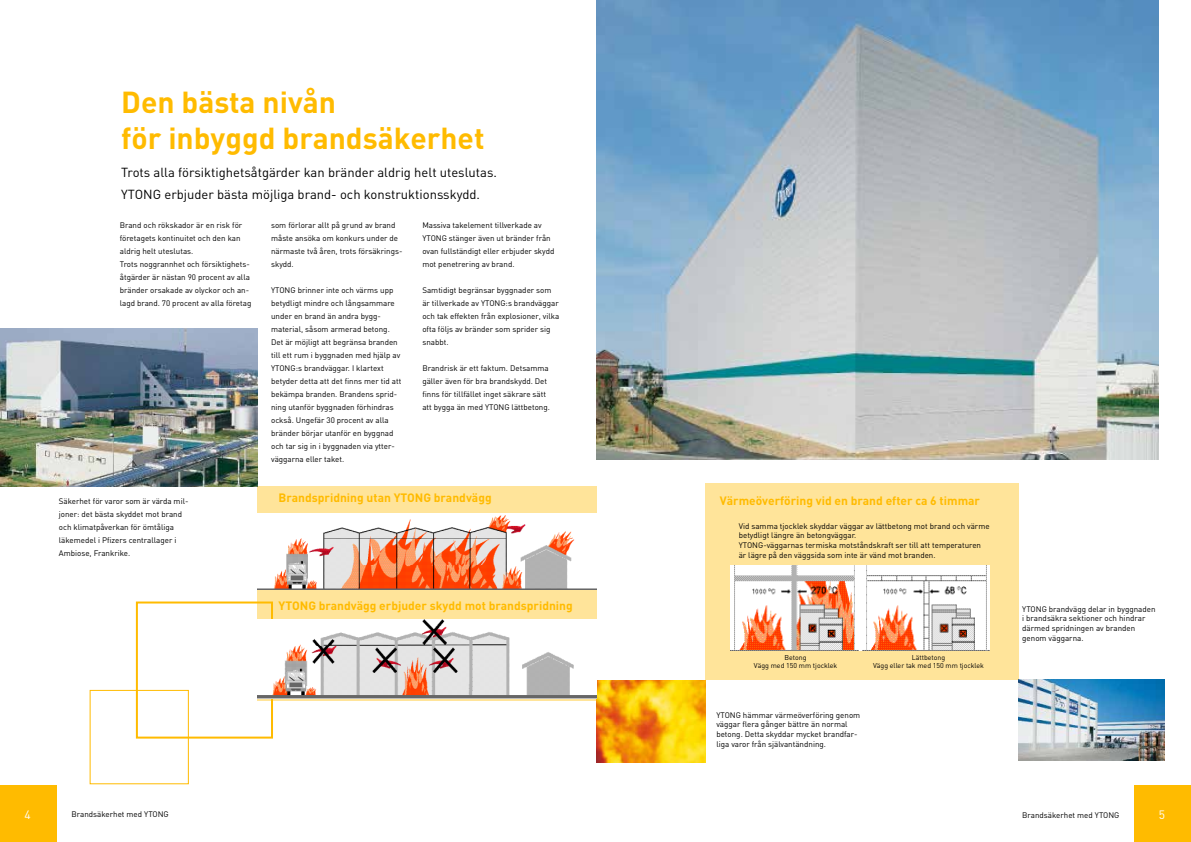
<style>
.page{position:relative;width:1191px;height:842px;background:#fff}
.page>*{position:absolute;margin:0;border:0;box-sizing:border-box;transform-origin:0 0}
.t1{font:700 30px/36px "DIN";color:#fb0}
.t2{font:13px/22px "DIN";color:#000}
.t3{font:700 12px "DIN";color:#fb0}
.t4{font:12px "DIN";color:#fff}
.t5{font:8px/13px "DIN";color:#000}
.t6{font:7px/8.4px "DIN";color:#000;text-align:center}
</style>
<div class="page">
<div style="left:257px;top:486px;width:339px;height:214px;background:#ffe49a"></div>
<div style="left:136px;top:601px;width:137px;height:138px;border:2px solid #fb0"></div>
<div style="left:0;top:785px;width:57px;height:57px;background:#fb0"></div>
<div style="left:1134px;top:785px;width:57px;height:57px;background:#fb0"></div>
<img style="left:257px;top:513px;width:339px;height:77px">
<img style="left:596px;top:0;width:562px;height:459px">
<img style="left:596px;top:680px;width:109px;height:83px">
<div style="left:705px;top:483px;width:313px;height:197px;background:#ffe49a"></div>
<img style="left:1018px;top:680px;width:146px;height:80px">
<img style="left:731px;top:566px;width:258px;height:85px">
<div style="left:90px;top:690px;width:99px;height:94px;border:1px solid #fb0"></div>
<img style="left:0;top:328px;width:257px;height:158px">
<img style="left:257px;top:619px;width:339px;height:80px">
<h1 class="t1" style="left:121px;top:83px;width:365px">Den bästa nivån<br>för inbyggd brandsäkerhet</h1>
<h2 class="t2" style="left:121px;top:161px;width:377px">Trots alla försiktighetsåtgärder kan bränder aldrig helt uteslutas.<br>YTONG erbjuder bästa möjliga brand- och konstruktionsskydd.</h2>
<p class="t5" style="left:120px;top:218px;width:133px">Brand och rökskador är en risk för företagets kontinuitet och den kan aldrig helt uteslutas.<br>Trots noggrannhet och försiktighets&shy;åtgärder är nästan 90 procent av alla bränder orsakade av olyckor och an&shy;lagd brand. 70 procent av alla företag</p>
<p class="t5" style="left:271px;top:218px;width:133px">som förlorar allt på grund av brand måste ansöka om konkurs under de närmaste två åren, trots försäkrings&shy;skydd.</p>
<p class="t5" style="left:271px;top:283px;width:132px">YTONG brinner inte och värms upp betydligt mindre och långsammare under en brand än andra bygg&shy;material, såsom armerad betong.<br>Det är möjligt att begränsa branden till ett rum i byggnaden med hjälp av YTONG:s brandväggar. I klartext betyder detta att det finns mer tid att bekämpa branden. Brandens sprid&shy;ning utanför byggnaden förhindras också. Ungefär 30 procent av alla bränder börjar utanför en byggnad och tar sig in i byggnaden via ytter&shy;väggarna eller taket.</p>
<p class="t5" style="left:422px;top:218px;width:134px">Massiva takelement tillverkade av YTONG stänger även ut bränder från ovan fullständigt eller erbjuder skydd mot penetrering av brand.</p>
<p class="t5" style="left:422px;top:283px;width:138px">Samtidigt begränsar byggnader som är tillverkade av YTONG:s brandväggar och tak effekten från explosioner, vilka ofta följs av bränder som sprider sig snabbt.</p>
<p class="t5" style="left:422px;top:361px;width:129px">Brandrisk är ett faktum. Detsamma gäller även för bra brandskydd. Det finns för tillfället inget säkrare sätt att bygga än med YTONG lättbetong.</p>
<p class="t5" style="left:59px;top:494px;width:131px">Säkerhet för varor som är värda mil&shy;joner: det bästa skyddet mot brand och klimatpåverkan för ömtåliga läkemedel i Pfizers centrallager i<br>Ambiose, Frankrike.</p>
<h3 class="t3" style="left:279px;top:490px;width:214px">Brandspridning utan YTONG brandvägg</h3>
<h3 class="t3" style="left:279px;top:597px;width:296px">YTONG brandvägg erbjuder skydd mot brandspridning</h3>
<h3 class="t3" style="left:720px;top:492px;width:262px">Värmeöverföring vid en brand efter ca 6 timmar</h3>
<p class="t5" style="left:738px;top:521px;width:252px;line-height:9.6px">Vid samma tjocklek skyddar väggar av lättbetong mot brand och värme betydligt längre än betongväggar.<br>YTONG-väggarnas termiska motståndskraft ser till att temperaturen är lägre på den väggsida som inte är vänd mot branden.</p>
<p class="t6" style="left:754px;top:653px;width:85px">Betong<br>Vägg med 150 mm tjocklek</p>
<p class="t6" style="left:873px;top:653px;width:112px">Lättbetong<br>Vägg eller tak med 150 mm tjocklek</p>
<p class="t5" style="left:716px;top:710px;width:145px;line-height:9.6px">YTONG hämmar värmeöverföring genom väggar flera gånger bättre än normal betong. Detta skyddar mycket brandfar&shy;liga varor från självantändning.</p>
<p class="t5" style="left:1022px;top:604px;width:135px;line-height:9.6px">YTONG brandvägg delar in byggnaden i brandsäkra sektioner och hindrar därmed spridningen av branden genom väggarna.</p>
<h3 class="t4" style="left:25px;top:807px;width:8px">4</h3>
<p class="t5" style="left:1022px;top:808px;width:99px">Brandsäkerhet med YTONG</p>
<h3 class="t4" style="left:1158px;top:807px;width:8px">5</h3>
<p class="t5" style="left:72px;top:807px;width:99px">Brandsäkerhet med YTONG</p>
</div>
